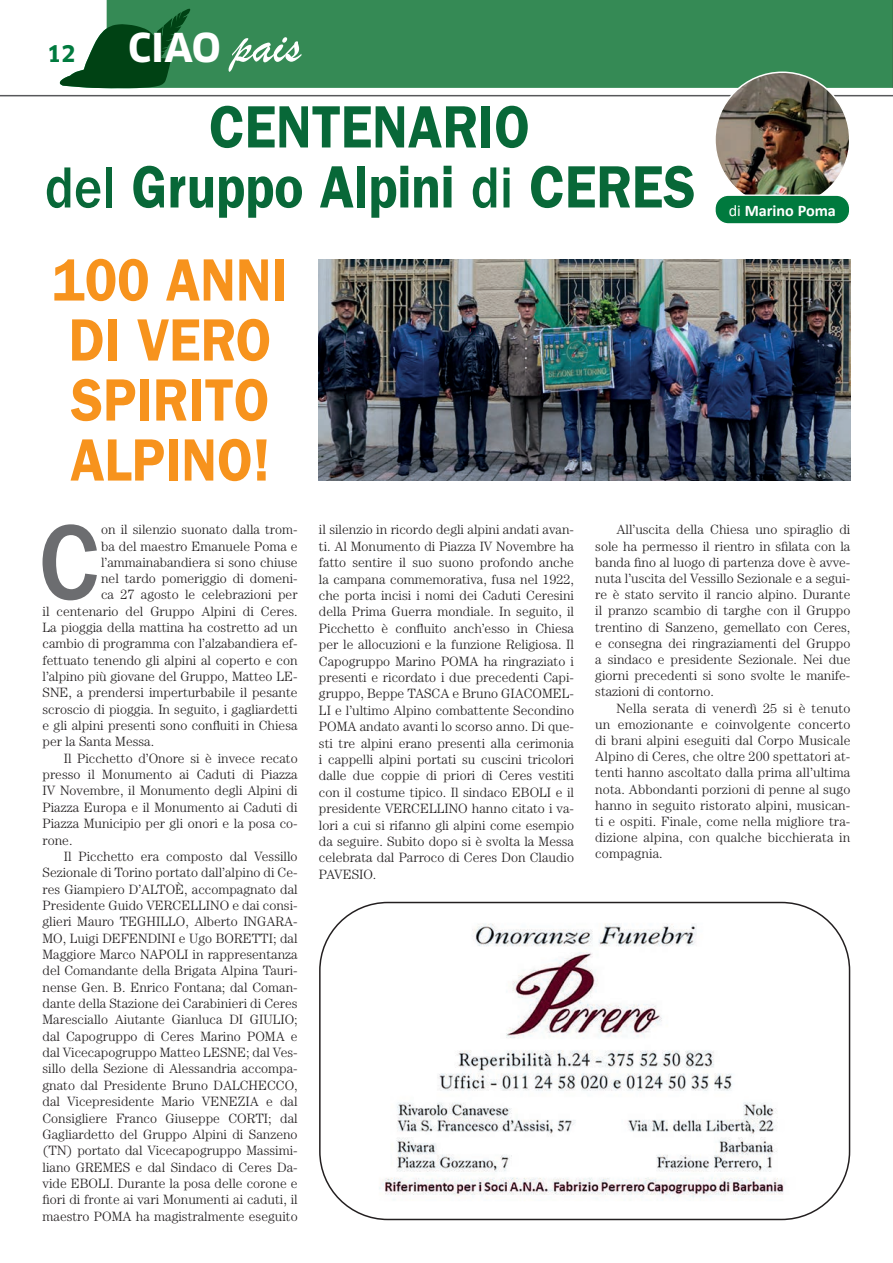
<style>
.page{position:relative;width:893px;height:1263px;background:#fff}
.page>*{position:absolute;margin:0;border:0;box-sizing:border-box;transform-origin:0 0}
.t1{font:500 110.7px "ITC Franklin Gothic Std";color:#6c6d70;scale:.94 1}
.t2{font:600 60px/60px "ITC Franklin Gothic Std";color:#086838;text-align:center;scale:.9 1}
.t3{font:600 60px/60px "ITC Franklin Gothic Std";color:#f7931d;scale:.9 1}
.t4{font:700 38.85px "Clan OT";color:#fff}
.t5{font:700 22.5px "Clan OT";color:#007a3e}
.t6{font:700 16.2px "Calibri";color:#fff}
.t7{font:300 13.5px/16.4px "Century Std";color:#231f20;text-align:justify}
.s1{font-family:"Brush Script";font-weight:400;font-size:51px}
.s2{font-weight:500}
.s3{font-weight:400}
</style>
<div class="page">
<div style="left:106px;top:0;width:787px;height:88px;background:#358a55"></div>
<hr style="left:0;top:95px;width:893px;height:1px;background:#57585a">
<svg style="left:60px;top:7px;width:131px;height:81px"></svg>
<img style="left:319px;top:259px;width:531px;height:222px">
<img style="left:715px;top:72px;width:135px;height:135px;border-radius:67px">
<div style="left:715px;top:195px;width:135px;height:29px;background:#007a3e;border-radius:13px"></div>
<div style="left:714px;top:195px;width:136px;height:30px;border:1px solid #fff;border-radius:13px"></div>
<img style="left:334px;top:902px;width:499px;height:310px">
<div style="left:319px;top:902px;width:531px;height:318px;border:2px solid #231f20;border-radius:68px"></div>
<h3 class="t4" style="left:128px;top:25px;width:174px">CIAO <span class="s1">pais</span></h3>
<h2 class="t2" style="left:45px;top:97px;width:724px">CENTENARIO<br><span class="s2">del</span> Gruppo Alpini <span class="s2">di</span> CERES</h2>
<h3 class="t5" style="left:47px;top:40px;width:30px">12</h3>
<h2 class="t3" style="left:52px;top:250px;width:263px">100 ANNI<br>DI VERO<br>SPIRITO<br>ALPINO!</h2>
<p class="t6" style="left:729px;top:200px;width:109px"><span class="s3">di</span> Marino Poma</p>
<h1 class="t1" style="left:39px;top:501px;width:66px">C</h1>
<p class="t7" style="left:101px;top:521px;width:198px">on il silenzio suonato dalla trom-</p>
<p class="t7" style="left:101px;top:538px;width:198px">ba del maestro Emanuele Poma e</p>
<p class="t7" style="left:101px;top:554px;width:198px">l’ammainabandiera si sono chiuse</p>
<p class="t7" style="left:101px;top:570px;width:198px">nel tardo pomeriggio di domeni-</p>
<p class="t7" style="left:101px;top:586px;width:198px">ca 27 agosto le celebrazioni per</p>
<p class="t7" style="left:43px;top:603px;width:257px">il centenario del Gruppo Alpini di Ceres.</p>
<p class="t7" style="left:43px;top:619px;width:257px">La pioggia della mattina ha costretto ad un</p>
<p class="t7" style="left:43px;top:635px;width:257px">cambio di programma con l’alzabandiera ef-</p>
<p class="t7" style="left:43px;top:652px;width:257px">fettuato tenendo gli alpini al coperto e con</p>
<p class="t7" style="left:43px;top:668px;width:257px">l’alpino più giovane del Gruppo, Matteo LE-</p>
<p class="t7" style="left:43px;top:684px;width:257px">SNE, a prendersi imperturbabile il pesante</p>
<p class="t7" style="left:43px;top:701px;width:257px">scroscio di pioggia. In seguito, i gagliardetti</p>
<p class="t7" style="left:43px;top:717px;width:257px">e gli alpini presenti sono confluiti in Chiesa</p>
<p class="t7" style="left:43px;top:733px;width:113px">per la Santa Messa.</p>
<p class="t7" style="left:64px;top:750px;width:235px">Il Picchetto d’Onore si è invece recato</p>
<p class="t7" style="left:43px;top:766px;width:257px">presso il Monumento ai Caduti di Piazza</p>
<p class="t7" style="left:43px;top:782px;width:257px">IV Novembre, il Monumento degli Alpini di</p>
<p class="t7" style="left:43px;top:799px;width:257px">Piazza Europa e il Monumento ai Caduti di</p>
<p class="t7" style="left:43px;top:815px;width:257px">Piazza Municipio per gli onori e la posa co-</p>
<p class="t7" style="left:43px;top:831px;width:32px">rone.</p>
<p class="t7" style="left:64px;top:848px;width:235px">Il Picchetto era composto dal Vessillo</p>
<p class="t7" style="left:43px;top:864px;width:257px">Sezionale di Torino portato dall’alpino di Ce-</p>
<p class="t7" style="left:43px;top:881px;width:257px">res Giampiero D’ALTOÈ, accompagnato dal</p>
<p class="t7" style="left:43px;top:897px;width:257px">Presidente Guido VERCELLINO e dai consi-</p>
<p class="t7" style="left:43px;top:913px;width:257px">glieri Mauro TEGHILLO, Alberto INGARA-</p>
<p class="t7" style="left:43px;top:930px;width:257px">MO, Luigi DEFENDINI e Ugo BORETTI; dal</p>
<p class="t7" style="left:43px;top:946px;width:257px">Maggiore Marco NAPOLI in rappresentanza</p>
<p class="t7" style="left:43px;top:962px;width:257px">del Comandante della Brigata Alpina Tauri-</p>
<p class="t7" style="left:43px;top:979px;width:257px">nense Gen. B. Enrico Fontana; dal Coman-</p>
<p class="t7" style="left:43px;top:995px;width:257px">dante della Stazione dei Carabinieri di Ceres</p>
<p class="t7" style="left:43px;top:1011px;width:257px">Maresciallo Aiutante Gianluca DI GIULIO;</p>
<p class="t7" style="left:43px;top:1028px;width:257px">dal Capogruppo di Ceres Marino POMA e</p>
<p class="t7" style="left:43px;top:1044px;width:257px">dal Vicecapogruppo Matteo LESNE; dal Ves-</p>
<p class="t7" style="left:43px;top:1060px;width:257px">sillo della Sezione di Alessandria accompa-</p>
<p class="t7" style="left:43px;top:1077px;width:257px">gnato dal Presidente Bruno DALCHECCO,</p>
<p class="t7" style="left:43px;top:1093px;width:257px">dal Vicepresidente Mario VENEZIA e dal</p>
<p class="t7" style="left:43px;top:1109px;width:257px">Consigliere Franco Giuseppe CORTI; dal</p>
<p class="t7" style="left:43px;top:1126px;width:257px">Gagliardetto del Gruppo Alpini di Sanzeno</p>
<p class="t7" style="left:43px;top:1142px;width:257px">(TN) portato dal Vicecapogruppo Massimi-</p>
<p class="t7" style="left:43px;top:1158px;width:257px">liano GREMES e dal Sindaco di Ceres Da-</p>
<p class="t7" style="left:43px;top:1175px;width:257px">vide EBOLI. Durante la posa delle corone e</p>
<p class="t7" style="left:43px;top:1191px;width:257px">fiori di fronte ai vari Monumenti ai caduti, il</p>
<p class="t7" style="left:43px;top:1207px;width:257px">maestro POMA ha magistralmente eseguito</p>
<p class="t7" style="left:319px;top:521px;width:257px">il silenzio in ricordo degli alpini andati avan&shy;ti. Al Monumento di Piazza IV Novembre ha fatto sentire il suo suono profondo anche la campana commemorativa, fusa nel 1922, che porta incisi i nomi dei Caduti Ceresini della Prima Guerra mondiale. In seguito, il Picchetto è confluito anch’esso in Chiesa per le allocuzioni e la funzione Religiosa. Il Capogruppo Marino POMA ha ringraziato i presenti e ricordato i due precedenti Capi&shy;gruppo, Beppe TASCA e Bruno GIACOMEL-LI e l’ultimo Alpino combattente Secondino POMA andato avanti lo scorso anno. Di que&shy;sti tre alpini erano presenti alla cerimonia i cappelli alpini portati su cuscini tricolori dalle due coppie di priori di Ceres vestiti con il costume tipico. Il sindaco EBOLI e il presidente VERCELLINO hanno citato i va&shy;lori a cui si rifanno gli alpini come esempio da seguire. Subito dopo si è svolta la Messa celebrata dal Parroco di Ceres Don Claudio PAVESIO.</p>
<p class="t7" style="left:595px;top:521px;width:257px;text-indent:21px">All’uscita della Chiesa uno spiraglio di sole ha permesso il rientro in sfilata con la banda fino al luogo di partenza dove è avve&shy;nuta l’uscita del Vessillo Sezionale e a segui&shy;re è stato servito il rancio alpino. Durante il pranzo scambio di targhe con il Gruppo trentino di Sanzeno, gemellato con Ceres, e consegna dei ringraziamenti del Gruppo a sindaco e presidente Sezionale. Nei due giorni precedenti si sono svolte le manife&shy;stazioni di contorno.</p>
<p class="t7" style="left:595px;top:700px;width:257px;text-indent:21px">Nella serata di venerdì 25 si è tenuto un emozionante e coinvolgente concerto di brani alpini eseguiti dal Corpo Musicale Alpino di Ceres, che oltre 200 spettatori at&shy;tenti hanno ascoltato dalla prima all’ultima nota. Abbondanti porzioni di penne al sugo hanno in seguito ristorato alpini, musican&shy;ti e ospiti. Finale, come nella migliore tra&shy;dizione alpina, con qualche bicchierata in compagnia.</p>
</div>
